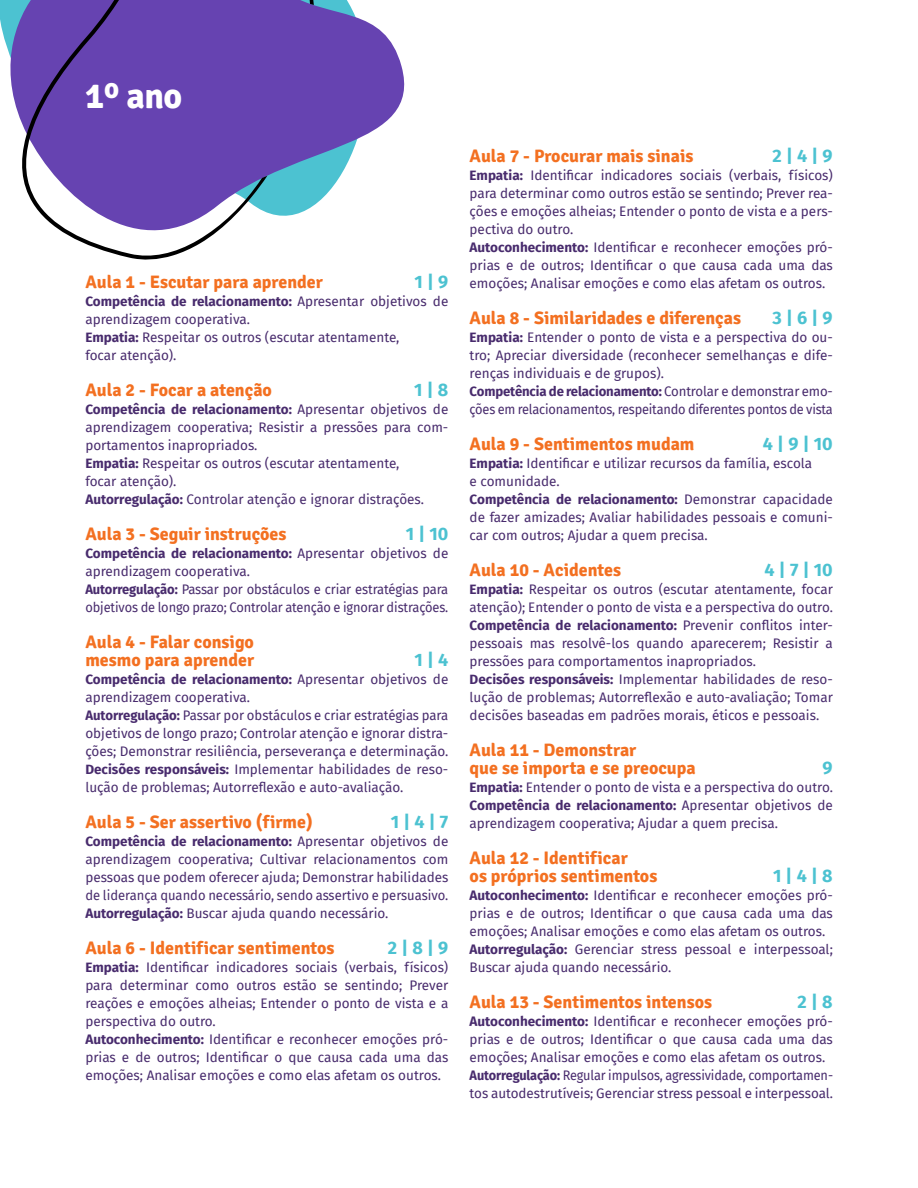
<style>
.page{position:relative;width:918px;height:1188px;background:#fff}
.page>*{position:absolute;margin:0;border:0;box-sizing:border-box;transform-origin:0 0}
.t1{font:700 36px "Signika";color:#fff}
.t2{font:700 18px/18px "Signika";color:#f37021}
.t3{font:700 18px "Fira Sans";color:#4cc2d1}
.t4{font:13.5px/18px "Fira Sans";color:#482b6d}
.s1{font-weight:700}
</style>
<div class="page">
<svg style="left:0;top:0;width:405px;height:205px"></svg>
<svg style="left:19px;top:0;width:295px;height:260px;fill:#6643b1"></svg>
<h1 class="t1" style="left:85px;top:74px;width:99px">1º ano</h1>
<h2 class="t2" style="left:85px;top:273px;width:239px">Aula 1 - Escutar para aprender</h2>
<h2 class="t3" style="left:415px;top:267px;width:35px">1 | 9</h2>
<p class="t4" style="left:85px;top:292px;width:364px"><span class="s1">Competência de relacionamento:</span> Apresentar objetivos de aprendizagem cooperativa.<br><span class="s1">Empatia:</span> Respeitar os outros (escutar atentamente,<br>focar atenção).</p>
<h2 class="t2" style="left:85px;top:381px;width:188px">Aula 2 - Focar a atenção</h2>
<h2 class="t3" style="left:414px;top:375px;width:36px">1 | 8</h2>
<p class="t4" style="left:85px;top:400px;width:364px"><span class="s1">Competência de relacionamento:</span> Apresentar objetivos de aprendizagem cooperativa; Resistir a pressões para com&shy;portamentos inapropriados.<br><span class="s1">Empatia:</span> Respeitar os outros (escutar atentamente,<br>focar atenção).<br><span class="s1">Autorregulação:</span> Controlar atenção e ignorar distrações.</p>
<h2 class="t2" style="left:85px;top:525px;width:203px">Aula 3 - Seguir instruções</h2>
<h2 class="t3" style="left:406px;top:519px;width:44px">1 | 10</h2>
<p class="t4" style="left:85px;top:544px;width:364px"><span class="s1">Competência de relacionamento:</span> Apresentar objetivos de aprendizagem cooperativa.<br><span class="s1">Autorregulação:</span> Passar por obstáculos e criar estratégias para objetivos de longo prazo; Controlar atenção e ignorar distrações.</p>
<h2 class="t2" style="left:85px;top:633px;width:170px">Aula 4 - Falar consigo mesmo para aprender</h2>
<h2 class="t3" style="left:415px;top:645px;width:35px">1 | 4</h2>
<p class="t4" style="left:85px;top:670px;width:364px"><span class="s1">Competência de relacionamento:</span> Apresentar objetivos de aprendizagem cooperativa.<br><span class="s1">Autorregulação:</span> Passar por obstáculos e criar estratégias para objetivos de longo prazo; Controlar atenção e ignorar distra&shy;ções; Demonstrar resiliência, perseverança e determinação.<br><span class="s1">Decisões responsáveis:</span> Implementar habilidades de reso&shy;lução de problemas; Autorreflexão e auto-avaliação.</p>
<h2 class="t2" style="left:85px;top:813px;width:229px">Aula 5 - Ser assertivo (firme)</h2>
<h2 class="t3" style="left:391px;top:807px;width:59px">1 | 4 | 7</h2>
<p class="t4" style="left:85px;top:832px;width:364px;text-align:justify"><span class="s1">Competência de relacionamento:</span> Apresentar objetivos de aprendizagem cooperativa; Cultivar relacionamentos com pessoas que podem oferecer ajuda; Demonstrar habilidades de liderança quando necessário, sendo assertivo e persuasivo.<br><span class="s1">Autorregulação:</span> Buscar ajuda quando necessário.</p>
<h2 class="t2" style="left:85px;top:939px;width:251px">Aula 6 - Identificar sentimentos</h2>
<h2 class="t3" style="left:388px;top:933px;width:62px">2 | 8 | 9</h2>
<p class="t4" style="left:85px;top:958px;width:364px"><span class="s1">Empatia:</span> Identificar indicadores sociais (verbais, físicos) para determinar como outros estão se sentindo; Prever reações e emoções alheias; Entender o ponto de vista e a perspectiva do outro.<br><span class="s1">Autoconhecimento:</span> Identificar e reconhecer emoções pró&shy;prias e de outros; Identificar o que causa cada uma das emoções; Analisar emoções e como elas afetam os outros.</p>
<h2 class="t2" style="left:470px;top:147px;width:225px">Aula 7 - Procurar mais sinais</h2>
<h2 class="t3" style="left:772px;top:141px;width:62px">2 | 4 | 9</h2>
<p class="t4" style="left:470px;top:166px;width:365px"><span class="s1">Empatia:</span> Identificar indicadores sociais (verbais, físicos) para determinar como outros estão se sentindo; Prever rea&shy;ções e emoções alheias; Entender o ponto de vista e a pers&shy;pectiva do outro.<br><span class="s1">Autoconhecimento:</span> Identificar e reconhecer emoções pró&shy;prias e de outros; Identificar o que causa cada uma das emoções; Analisar emoções e como elas afetam os outros.</p>
<h2 class="t2" style="left:470px;top:309px;width:273px">Aula 8 - Similaridades e diferenças</h2>
<h2 class="t3" style="left:772px;top:303px;width:62px">3 | 6 | 9</h2>
<p class="t4" style="left:470px;top:328px;width:365px"><span class="s1">Empatia:</span> Entender o ponto de vista e a perspectiva do ou&shy;tro; Apreciar diversidade (reconhecer semelhanças e dife&shy;renças individuais e de grupos).<br><span class="s1">Competência de relacionamento:</span> Controlar e demonstrar emo&shy;ções em relacionamentos, respeitando diferentes pontos de vista</p>
<h2 class="t2" style="left:470px;top:435px;width:226px">Aula 9 - Sentimentos mudam</h2>
<h2 class="t3" style="left:763px;top:429px;width:71px">4 | 9 | 10</h2>
<p class="t4" style="left:470px;top:454px;width:365px"><span class="s1">Empatia:</span> Identificar e utilizar recursos da família, escola<br>e comunidade.<br><span class="s1">Competência de relacionamento:</span> Demonstrar capacidade de fazer amizades; Avaliar habilidades pessoais e comuni&shy;car com outros; Ajudar a quem precisa.</p>
<h2 class="t2" style="left:470px;top:561px;width:153px">Aula 10 - Acidentes</h2>
<h2 class="t3" style="left:765px;top:555px;width:70px">4 | 7 | 10</h2>
<p class="t4" style="left:470px;top:580px;width:365px"><span class="s1">Empatia:</span> Respeitar os outros (escutar atentamente, focar atenção); Entender o ponto de vista e a perspectiva do outro.<br><span class="s1">Competência de relacionamento:</span> Prevenir conflitos inter&shy;pessoais mas resolvê-los quando aparecerem; Resistir a pressões para comportamentos inapropriados.<br><span class="s1">Decisões responsáveis:</span> Implementar habilidades de reso&shy;lução de problemas; Autorreflexão e auto-avaliação; Tomar decisões baseadas em padrões morais, éticos e pessoais.</p>
<h2 class="t2" style="left:470px;top:741px;width:228px">Aula 11 - Demonstrar<br>que se importa e se preocupa</h2>
<h2 class="t3" style="left:823px;top:753px;width:12px">9</h2>
<p class="t4" style="left:470px;top:778px;width:365px;text-align:justify"><span class="s1">Empatia:</span> Entender o ponto de vista e a perspectiva do outro.<br><span class="s1">Competência de relacionamento:</span> Apresentar objetivos de aprendizagem cooperativa; Ajudar a quem precisa.</p>
<h2 class="t2" style="left:470px;top:849px;width:189px">Aula 12 - Identificar<br>os próprios sentimentos</h2>
<h2 class="t3" style="left:773px;top:861px;width:61px">1 | 4 | 8</h2>
<p class="t4" style="left:470px;top:886px;width:365px"><span class="s1">Autoconhecimento:</span> Identificar e reconhecer emoções pró&shy;prias e de outros; Identificar o que causa cada uma das emoções; Analisar emoções e como elas afetam os outros.<br><span class="s1">Autorregulação:</span> Gerenciar stress pessoal e interpessoal; Buscar ajuda quando necessário.</p>
<h2 class="t2" style="left:470px;top:993px;width:244px">Aula 13 - Sentimentos intensos</h2>
<h2 class="t3" style="left:798px;top:987px;width:37px">2 | 8</h2>
<p class="t4" style="left:470px;top:1012px;width:365px"><span class="s1">Autoconhecimento:</span> Identificar e reconhecer emoções pró&shy;prias e de outros; Identificar o que causa cada uma das emoções; Analisar emoções e como elas afetam os outros.<br><span class="s1">Autorregulação:</span> Regular impulsos, agressividade, comportamen&shy;tos autodestrutíveis; Gerenciar stress pessoal e interpessoal.</p>
</div>
